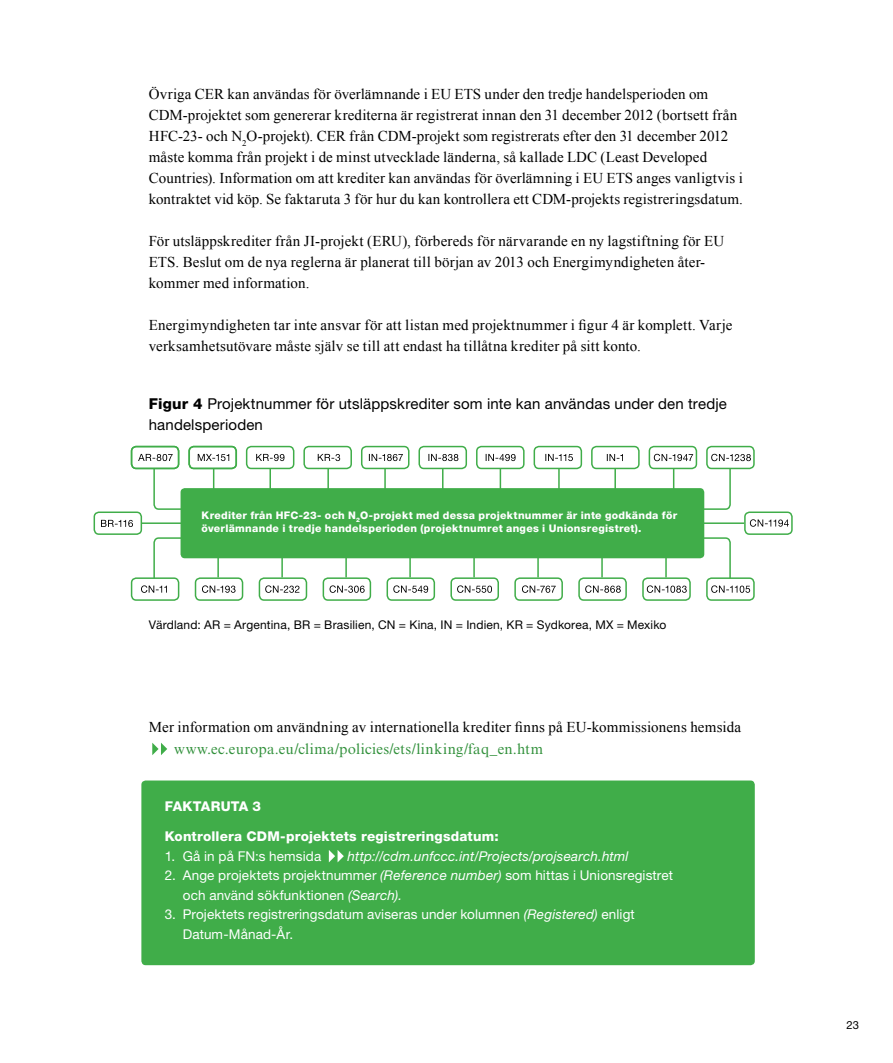
<style>
.page{position:relative;width:893px;height:1063px;background:#fff}
.page>*{position:absolute;margin:0;border:0;box-sizing:border-box;transform-origin:0 0}
.t1{font:15px/21px "Times New Roman";letter-spacing:.01em;color:#000}
.t2{font:15px/21px "Helvetica Neue LT Std";letter-spacing:.01em;color:#000}
.t3{font:13.5px/19.5px "Helvetica Neue LT Std";letter-spacing:.01em;color:#fff}
.t4{font:800 13.5px "Helvetica Neue LT Std";letter-spacing:.015em;color:#fff}
.t5{font:italic 13.5px "Helvetica Neue LT Std";letter-spacing:.01em;color:#fff}
.t6{font:12px "Helvetica Neue LT Std";letter-spacing:.01em;color:#000}
.t7{font:11.25px "Helvetica Neue LT Std";color:#000}
.t8{font:800 10.5px/13.5px "Helvetica Neue LT Std";letter-spacing:.025em;color:#fff}
.s1{font-weight:800}
.s2{font-family:"Times New Roman MT Std";color:#32913c}
.s3{font-style:italic}
</style>
<div class="page">
<svg style="left:152px;top:743px;width:15px;height:12px"></svg>
<div style="left:141px;top:781px;width:614px;height:184px;background:#40ad49;border-radius:4px"></div>
<svg style="left:329px;top:850px;width:15px;height:12px"></svg>
<div style="left:181px;top:488px;width:523px;height:70px;background:#40ad49;border-radius:4px"></div>
<svg style="left:153px;top:467px;width:30px;height:44px"></svg>
<svg style="left:701px;top:468px;width:31px;height:43px"></svg>
<svg style="left:213px;top:469px;width:1px;height:19px"></svg>
<hr style="left:217px;top:552px;width:2px;height:25px;background:#40ad49">
<hr style="left:269px;top:468px;width:2px;height:25px;background:#40ad49">
<hr style="left:281px;top:552px;width:2px;height:25px;background:#40ad49">
<hr style="left:327px;top:468px;width:2px;height:25px;background:#40ad49">
<hr style="left:345px;top:552px;width:2px;height:25px;background:#40ad49">
<hr style="left:384px;top:468px;width:2px;height:25px;background:#40ad49">
<hr style="left:409px;top:552px;width:2px;height:25px;background:#40ad49">
<svg style="left:442px;top:469px;width:1px;height:19px"></svg>
<hr style="left:473px;top:552px;width:2px;height:25px;background:#40ad49">
<svg style="left:500px;top:469px;width:1px;height:19px"></svg>
<hr style="left:537px;top:552px;width:2px;height:25px;background:#40ad49">
<hr style="left:558px;top:468px;width:2px;height:25px;background:#40ad49">
<hr style="left:601px;top:552px;width:2px;height:25px;background:#40ad49">
<hr style="left:614px;top:468px;width:2px;height:25px;background:#40ad49">
<hr style="left:665px;top:552px;width:2px;height:25px;background:#40ad49">
<svg style="left:673px;top:469px;width:1px;height:19px"></svg>
<hr style="left:141px;top:522px;width:43px;height:2px;background:#40ad49">
<hr style="left:701px;top:522px;width:43px;height:2px;background:#40ad49">
<div style="left:188px;top:446px;width:49px;height:23px;border:2px solid #40ad49;border-radius:5px"></div>
<div style="left:246px;top:446px;width:48px;height:23px;border:2px solid #40ad49;border-radius:5px"></div>
<div style="left:303px;top:446px;width:49px;height:23px;border:2px solid #40ad49;border-radius:5px"></div>
<div style="left:361px;top:446px;width:48px;height:23px;border:2px solid #40ad49;border-radius:5px"></div>
<div style="left:418px;top:446px;width:49px;height:23px;border:2px solid #40ad49;border-radius:5px"></div>
<div style="left:476px;top:446px;width:49px;height:23px;border:2px solid #40ad49;border-radius:5px"></div>
<div style="left:534px;top:446px;width:48px;height:23px;border:2px solid #40ad49;border-radius:5px"></div>
<div style="left:591px;top:446px;width:49px;height:23px;border:2px solid #40ad49;border-radius:5px"></div>
<div style="left:649px;top:446px;width:48px;height:23px;border:2px solid #40ad49;border-radius:5px"></div>
<div style="left:706px;top:446px;width:49px;height:23px;border:2px solid #40ad49;border-radius:5px"></div>
<svg style="left:457px;top:585px;width:35px;height:8px"></svg>
<svg style="left:393px;top:585px;width:35px;height:8px"></svg>
<svg style="left:330px;top:585px;width:35px;height:8px"></svg>
<svg style="left:265px;top:585px;width:34px;height:8px"></svg>
<svg style="left:202px;top:585px;width:34px;height:8px"></svg>
<svg style="left:141px;top:537px;width:42px;height:56px"></svg>
<svg style="left:369px;top:454px;width:34px;height:7px"></svg>
<svg style="left:428px;top:454px;width:30px;height:7px"></svg>
<svg style="left:486px;top:454px;width:30px;height:7px"></svg>
<svg style="left:545px;top:454px;width:28px;height:7px"></svg>
<svg style="left:607px;top:454px;width:16px;height:7px"></svg>
<svg style="left:522px;top:585px;width:34px;height:8px"></svg>
<div style="left:94px;top:512px;width:48px;height:23px;border:2px solid #40ad49;border-radius:5px"></div>
<svg style="left:585px;top:585px;width:36px;height:8px"></svg>
<div style="left:131px;top:577px;width:48px;height:24px;border:2px solid #40ad49;border-radius:5px"></div>
<svg style="left:647px;top:585px;width:40px;height:8px"></svg>
<div style="left:195px;top:577px;width:48px;height:24px;border:2px solid #40ad49;border-radius:5px"></div>
<svg style="left:701px;top:537px;width:49px;height:56px"></svg>
<div style="left:259px;top:577px;width:48px;height:24px;border:2px solid #40ad49;border-radius:5px"></div>
<svg style="left:750px;top:519px;width:39px;height:8px"></svg>
<div style="left:323px;top:577px;width:48px;height:24px;border:2px solid #40ad49;border-radius:5px"></div>
<svg style="left:711px;top:454px;width:40px;height:7px"></svg>
<div style="left:387px;top:577px;width:48px;height:24px;border:2px solid #40ad49;border-radius:5px"></div>
<svg style="left:654px;top:454px;width:39px;height:7px"></svg>
<div style="left:450px;top:577px;width:49px;height:24px;border:2px solid #40ad49;border-radius:5px"></div>
<svg style="left:318px;top:454px;width:22px;height:7px"></svg>
<div style="left:514px;top:577px;width:49px;height:24px;border:2px solid #40ad49;border-radius:5px"></div>
<svg style="left:256px;top:454px;width:28px;height:7px"></svg>
<div style="left:578px;top:577px;width:49px;height:24px;border:2px solid #40ad49;border-radius:5px"></div>
<svg style="left:101px;top:520px;width:32px;height:7px"></svg>
<div style="left:189px;top:446px;width:48px;height:23px;border:2px solid #40ad49;border-radius:5px"></div>
<div style="left:642px;top:577px;width:49px;height:24px;border:2px solid #40ad49;border-radius:5px"></div>
<svg style="left:198px;top:454px;width:31px;height:7px"></svg>
<div style="left:706px;top:577px;width:49px;height:24px;border:2px solid #40ad49;border-radius:5px"></div>
<div style="left:131px;top:446px;width:48px;height:23px;border:2px solid #40ad49;border-radius:5px"></div>
<svg style="left:138px;top:454px;width:35px;height:7px"></svg>
<div style="left:744px;top:512px;width:49px;height:23px;border:2px solid #40ad49;border-radius:5px"></div>
<p class="t1" style="left:149px;top:83px;width:596px">Övriga CER kan användas för överlämnande i EU ETS under den tredje handelsperioden om CDM-projektet som genererar krediterna är registrerat innan den 31 december 2012 (bortsett från HFC-23- och N<sub>2</sub>O-projekt). CER från CDM-projekt som registrerats efter den 31 december 2012 måste komma från projekt i de minst utvecklade länderna, så kallade LDC (Least Developed Countries). Information om att krediter kan användas för överlämning i EU ETS anges vanligtvis i kontraktet vid köp. Se faktaruta 3 för hur du kan kontrollera ett CDM-projekts registreringsdatum.</p>
<p class="t1" style="left:149px;top:230px;width:577px">För utsläppskrediter från JI-projekt (ERU), förbereds för närvarande en ny lagstiftning för EU<br>ETS. Beslut om de nya reglerna är planerat till början av 2013 och Energimyndigheten åter&shy;kommer med information.</p>
<p class="t1" style="left:149px;top:314px;width:585px">Energimyndigheten tar inte ansvar för att listan med projektnummer i figur 4 är komplett. Varje verksamhetsutövare måste själv se till att endast ha tillåtna krediter på sitt konto.</p>
<h1 class="t2" style="left:149px;top:393px;width:580px"><span class="s1">Figur 4</span> Projektnummer för utsläppskrediter som inte kan användas under den tredje handelsperioden</h1>
<h1 class="t8" style="left:202px;top:508px;width:477px">Krediter från HFC-23- och N<sub>2</sub>O-projekt med dessa projektnummer är inte godkända för överlämnande i tredje handelsperioden (projektnumret anges i Unionsregistret).</h1>
<p class="t6" style="left:149px;top:617px;width:519px">Värdland: AR = Argentina, BR = Brasilien, CN = Kina, IN = Indien, KR = Sydkorea, MX = Mexiko</p>
<p class="t1" style="left:174px;top:716px;width:568px;line-height:21.8px;text-indent:-25px">Mer information om användning av internationella krediter finns på EU-kommissionens hemsida <span class="s2">www.ec.europa.eu/clima/policies/ets/linking/faq_en.htm</span></p>
<p class="t4" style="left:165px;top:799px;width:98px">FAKTARUTA 3</p>
<p class="t4" style="left:165px;top:829px;width:335px">Kontrollera CDM-projektets registreringsdatum:</p>
<p class="t3" style="left:165px;top:846px;width:158px">1. Gå in på FN:s hemsida</p>
<p class="t5" style="left:348px;top:848px;width:282px">http://cdm.unfccc.int/Projects/projsearch.html</p>
<p class="t3" style="left:183px;top:866px;width:492px;text-indent:-18px">2. Ange projektets projektnummer <span class="s3">(Reference number)</span> som hittas i Unionsregistret och använd sökfunktionen <span class="s3">(Search).</span></p>
<p class="t3" style="left:183px;top:905px;width:454px;text-indent:-18px">3. Projektets registreringsdatum aviseras under kolumnen <span class="s3">(Registered)</span> enligt<br>Datum-Månad-År.</p>
<p class="t7" style="left:847px;top:1018px;width:14px">23</p>
</div>
